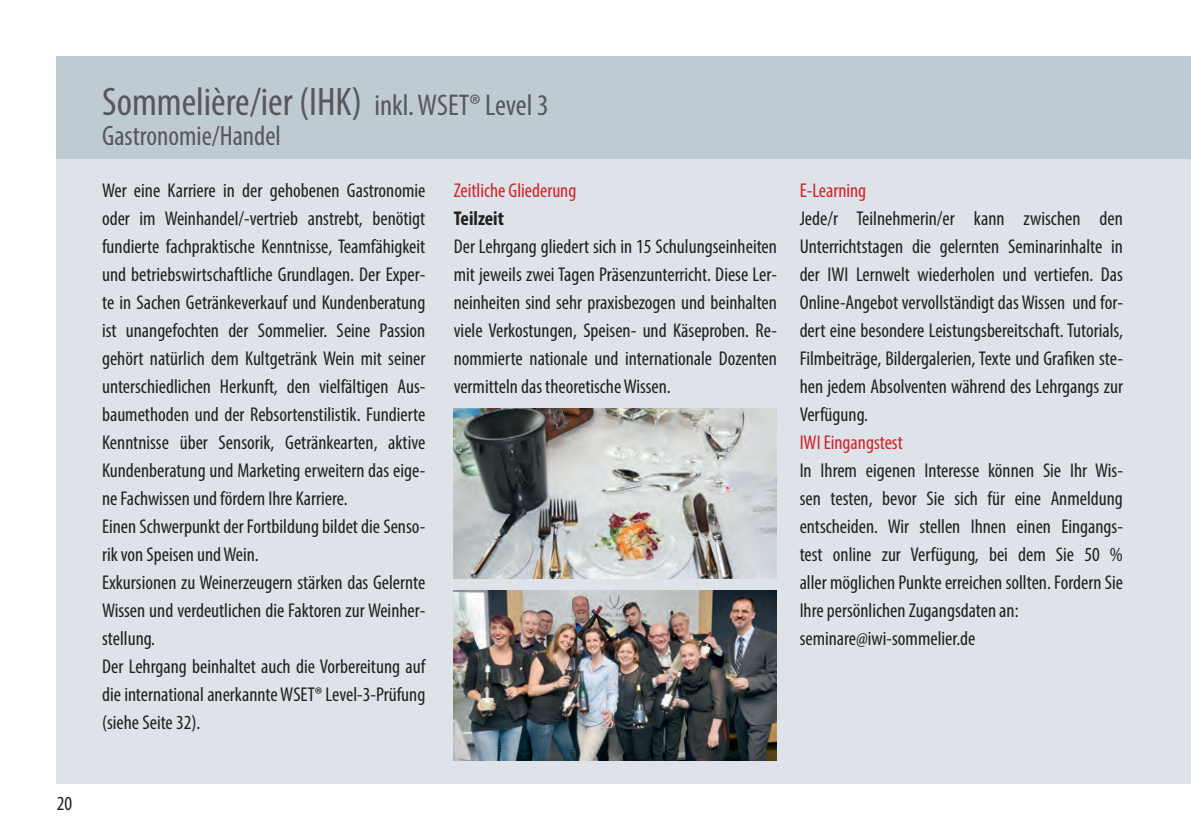
<style>
.page{position:relative;width:1191px;height:840px;background:#fff}
.page>*{position:absolute;margin:0;border:0;box-sizing:border-box;transform-origin:0 0}
.t1{font:condensed 40px "Myriad Pro";color:#57585a}
.t2{font:condensed 28px "Myriad Pro";color:#57585a}
.t3{font:condensed 20px/28px "Myriad Pro";color:#231f20;text-align:justify}
.t4{font:condensed 20px "Myriad Pro";color:#d1232a}
.t5{font:700 condensed 20px "Myriad Pro";color:#231f20}
.s1{font-size:30px}
</style>
<div class="page">
<div style="left:57px;top:159px;width:1134px;height:623px;background:#dde3e8"></div>
<div style="left:57px;top:57px;width:1134px;height:102px;background:#bfcbd3"></div>
<img style="left:454px;top:590px;width:323px;height:170px">
<img style="left:454px;top:408px;width:323px;height:170px">
<p class="t3" style="left:57px;top:788px;width:17px">20</p>
<p class="t1" style="left:102px;top:78px;width:448px">Sommelière/ier (IHK) <span class="s1">inkl. WSET® Level 3</span></p>
<p class="t2" style="left:102px;top:119px;width:180px">Gastronomie/Handel</p>
<p class="t3" style="left:102px;top:176px;width:325px">Wer eine Karriere in der gehobenen Gastronomie oder im Weinhandel/-vertrieb anstrebt, benötigt fundierte fachpraktische Kenntnisse, Teamfähigkeit und betriebswirtschaftliche Grundlagen. Der Exper&shy;te in Sachen Getränkeverkauf und Kundenberatung ist unangefochten der Sommelier. Seine Passion gehört natürlich dem Kultgetränk Wein mit seiner unterschiedlichen Herkunft, den vielfältigen Aus&shy;baumethoden und der Rebsortenstilistik. Fundierte Kenntnisse über Sensorik, Getränkearten, aktive Kundenberatung und Marketing erweitern das eige&shy;ne Fachwissen und fördern Ihre Karriere.</p>
<p class="t3" style="left:102px;top:512px;width:325px">Einen Schwerpunkt der Fortbildung bildet die Senso&shy;rik von Speisen und Wein.</p>
<p class="t3" style="left:102px;top:568px;width:325px">Exkursionen zu Weinerzeugern stärken das Gelernte Wissen und verdeutlichen die Faktoren zur Weinher&shy;stellung.</p>
<p class="t3" style="left:102px;top:652px;width:325px">Der Lehrgang beinhaltet auch die Vorbereitung auf die international anerkannte WSET® Level-3-Prüfung (siehe Seite 32).</p>
<p class="t4" style="left:454px;top:178px;width:124px">Zeitliche Gliederung</p>
<p class="t5" style="left:454px;top:205px;width:52px">Teilzeit</p>
<p class="t3" style="left:454px;top:232px;width:325px">Der Lehrgang gliedert sich in 15 Schulungseinheiten mit jeweils zwei Tagen Präsenzunterricht. Diese Ler&shy;neinheiten sind sehr praxisbezogen und beinhalten viele Verkostungen, Speisen- und Käseproben. Re&shy;nommierte nationale und internationale Dozenten vermitteln das theoretische Wissen.</p>
<p class="t4" style="left:799px;top:178px;width:68px">E-Learning</p>
<p class="t3" style="left:799px;top:204px;width:325px">Jede/r Teilnehmerin/er kann zwischen den Unterrichtstagen die gelernten Seminarinhalte in der IWI Lernwelt wiederholen und vertiefen. Das Online-Angebot vervollständigt das Wissen und for&shy;dert eine besondere Leistungsbereitschaft. Tutorials, Filmbeiträge, Bildergalerien, Texte und Grafiken ste&shy;hen jedem Absolventen während des Lehrgangs zur Verfügung.</p>
<p class="t4" style="left:799px;top:430px;width:105px">IWI Eingangstest</p>
<p class="t3" style="left:799px;top:456px;width:325px">In Ihrem eigenen Interesse können Sie Ihr Wis&shy;sen testen, bevor Sie sich für eine Anmeldung entscheiden. Wir stellen Ihnen einen Eingangs&shy;test online zur Verfügung, bei dem Sie 50 % aller möglichen Punkte erreichen sollten. Fordern Sie Ihre persönlichen Zugangsdaten an:</p>
<p class="t3" style="left:799px;top:624px;width:177px">seminare@iwi-sommelier.de</p>
</div>
